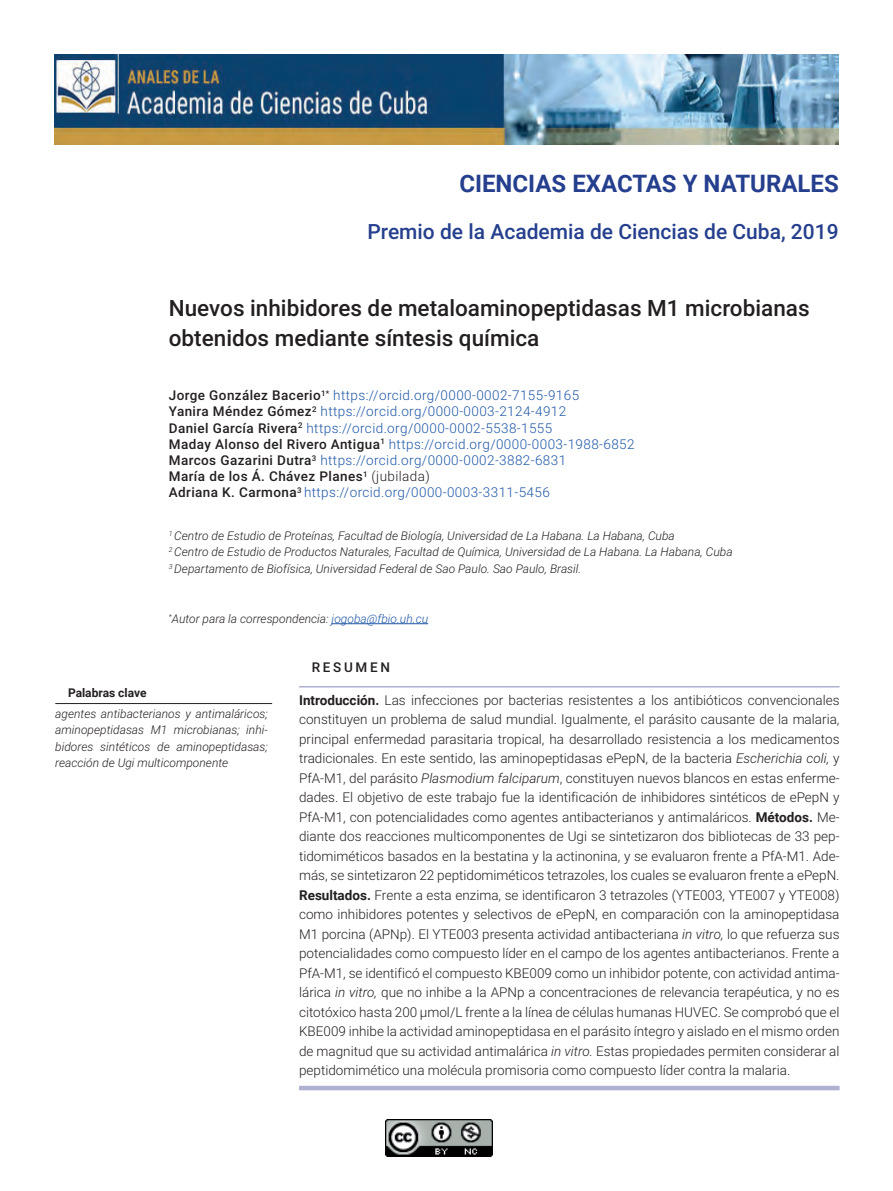
<style>
.page{position:relative;width:893px;height:1191px;background:#fff}
.page>*{position:absolute;margin:0;border:0;box-sizing:border-box;transform-origin:0 0}
.t1{font:700 24px "Roboto";color:#253f8e}
.t2{font:500 22.5px/30px "Roboto";color:#231f20}
.t3{font:500 21px "Roboto";color:#253f8e}
.t4{font:300 13.5px/19.5px "Roboto";color:#231f20;text-align:justify}
.t5{font:300 13.5px/16.2px "Roboto";letter-spacing:.03em;color:#1e56a6}
.t6{font:500 13.5px "Roboto";letter-spacing:.2em;color:#231f20}
.t7{font:italic 300 12px/16.5px "Roboto";color:#231f20}
.t8{font:700 12px "Roboto";color:#231f20}
.s1{font-weight:500;color:#231f20}
.s2{color:#231f20}
.s3{color:#1e56a6}
.s4{font-weight:700}
.s5{font-style:italic}
</style>
<div class="page">
<img style="left:54px;top:54px;width:785px;height:91px">
<img style="left:386px;top:1119px;width:106px;height:37px">
<hr style="left:332px;top:623px;width:96px;height:1px;background:#1e56a6">
<hr style="left:299px;top:686px;width:540px;height:1px;background:#afb0d2">
<div style="left:299px;top:1085px;width:540px;height:5px;background:#afb0d2"></div>
<hr style="left:55px;top:703px;width:217px;height:1px;background:#231f20">
<h1 class="t1" style="left:459px;top:167px;width:381px">CIENCIAS EXACTAS Y NATURALES</h1>
<h3 class="t3" style="left:367px;top:217px;width:473px">Premio de la Academia de Ciencias de Cuba, 2019</h3>
<h2 class="t2" style="left:169px;top:295px;width:642px">Nuevos inhibidores de metaloaminopeptidasas M1 microbianas obtenidos mediante síntesis química</h2>
<p class="t5" style="left:169px;top:387px;width:467px"><span class="s1">Jorge González Bacerio</span><sup>1*</sup> https://orcid.org/0000-0002-7155-9165<br><span class="s1">Yanira Méndez Gómez</span><sup>2</sup> https://orcid.org/0000-0003-2124-4912<br><span class="s1">Daniel García Rivera</span><sup>2</sup> https://orcid.org/0000-0002-5538-1555<br><span class="s1">Maday Alonso del Rivero Antigua</span><sup>1</sup> https://orcid.org/0000-0003-1988-6852<br><span class="s1">Marcos Gazarini Dutra</span><sup>3</sup> https://orcid.org/0000-0002-3882-6831<br><span class="s1">María de los Á. Chávez Planes</span><sup>1</sup> <span class="s2">(jubilada)<br></span><span class="s1">Adriana K. Carmona</span><sup>3</sup> https://orcid.org/0000-0003-3311-5456</p>
<p class="t7" style="left:169px;top:527px;width:565px"><sup>1</sup> Centro de Estudio de Proteínas, Facultad de Biología, Universidad de La Habana. La Habana, Cuba<br><sup>2</sup> Centro de Estudio de Productos Naturales, Facultad de Química, Universidad de La Habana. La Habana, Cuba<br><sup>3</sup> Departamento de Biofísica, Universidad Federal de Sao Paulo. Sao Paulo, Brasil.</p>
<p class="t7" style="left:169px;top:610px;width:261px"><sup>*</sup>Autor para la correspondencia: <span class="s3">jogoba@fbio.uh.cu</span></p>
<p class="t6" style="left:312px;top:658px;width:80px">RESUMEN</p>
<p class="t4" style="left:299px;top:690px;width:542px"><span class="s4">Introducción.</span> Las infecciones por bacterias resistentes a los antibióticos convencionales constituyen un problema de salud mundial. Igualmente, el parásito causante de la malaria, principal enfermedad parasitaria tropical, ha desarrollado resistencia a los medicamentos tradicionales. En este sentido, las aminopeptidasas ePepN, de la bacteria <span class="s5">Escherichia coli,</span> y PfA-M1, del parásito <span class="s5">Plasmodium falciparum</span>, constituyen nuevos blancos en estas enferme&shy;dades. El objetivo de este trabajo fue la identificación de inhibidores sintéticos de ePepN y PfA-M1, con potencialidades como agentes antibacterianos y antimaláricos. <span class="s4">Métodos.</span> Me&shy;diante dos reacciones multicomponentes de Ugi se sintetizaron dos bibliotecas de 33 pep&shy;tidomiméticos basados en la bestatina y la actinonina, y se evaluaron frente a PfA-M1. Ade&shy;más, se sintetizaron 22 peptidomiméticos tetrazoles, los cuales se evaluaron frente a ePepN.<br><span class="s4">Resultados.</span> Frente a esta enzima, se identificaron 3 tetrazoles (YTE003, YTE007 y YTE008) como inhibidores potentes y selectivos de ePepN, en comparación con la aminopeptidasa M1 porcina (APNp). El YTE003 presenta actividad antibacteriana <span class="s5">in vitro,</span> lo que refuerza sus potencialidades como compuesto líder en el campo de los agentes antibacterianos. Frente a PfA-M1, se identificó el compuesto KBE009 como un inhibidor potente, con actividad antima&shy;lárica <span class="s5">in vitro,</span> que no inhibe a la APNp a concentraciones de relevancia terapéutica, y no es citotóxico hasta 200 µmol/L frente a la línea de células humanas HUVEC. Se comprobó que el KBE009 inhibe la actividad aminopeptidasa en el parásito íntegro y aislado en el mismo orden de magnitud que su actividad antimalárica <span class="s5">in vitro.</span> Estas propiedades permiten considerar al peptidomimético una molécula promisoria como compuesto líder contra la malaria.</p>
<p class="t8" style="left:68px;top:684px;width:80px">Palabras clave</p>
<p class="t7" style="left:55px;top:705px;width:214px;text-align:justify">agentes antibacterianos y antimaláricos; aminopeptidasas M1 microbianas; inhi&shy;bidores sintéticos de aminopeptidasas; reacción de Ugi multicomponente</p>
</div>
